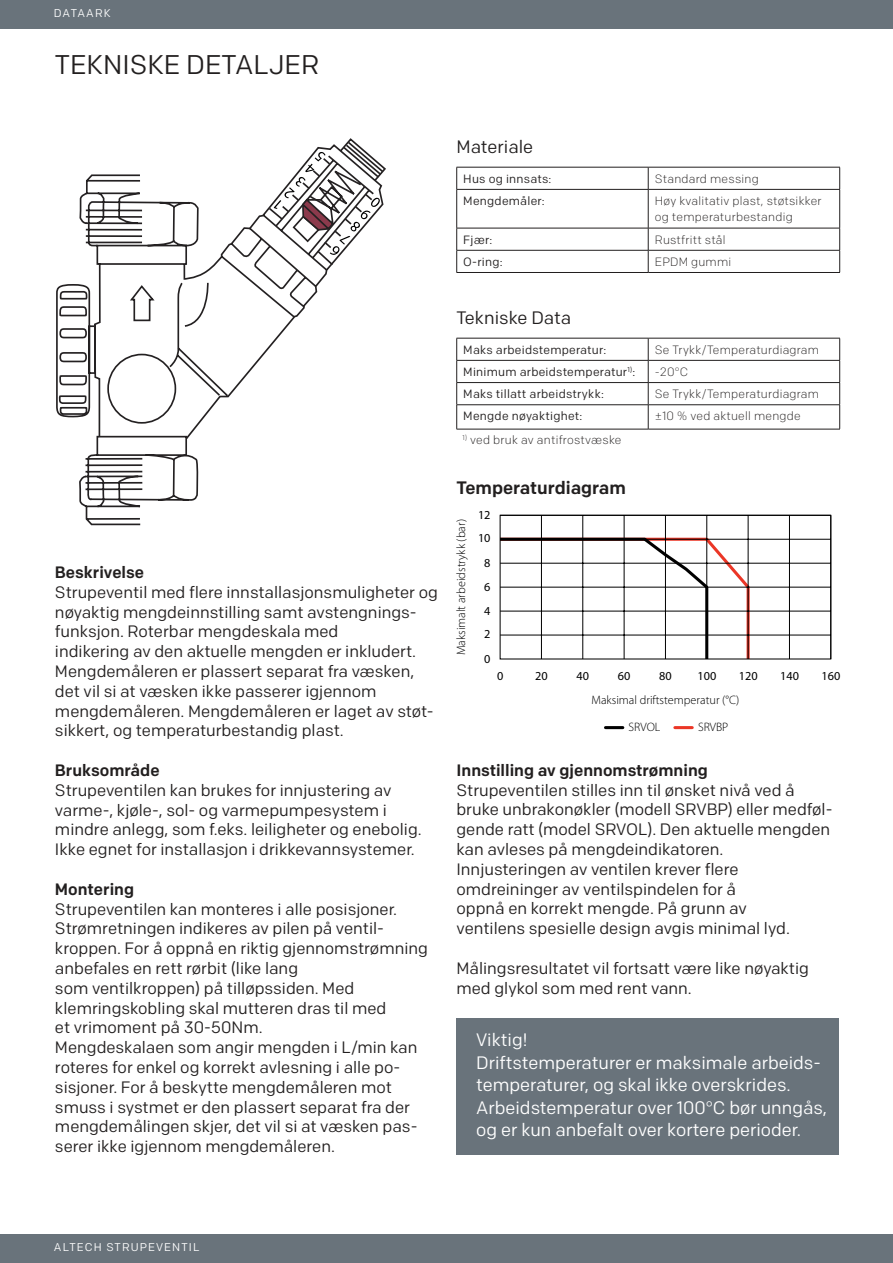
<style>
.page{position:relative;width:893px;height:1263px;background:#fff}
.page>*{position:absolute;margin:0;border:0;box-sizing:border-box;transform-origin:0 0}
.t1{font:27px "Colfax";color:#221f1f}
.t2{font:18px/22.5px "Colfax";color:#fff}
.t3{font:18px "Colfax";color:#221f1f}
.t4{font:500 18px "Colfax";color:#221f1f}
.t5{font:16.5px/19.8px "Colfax";color:#221f1f}
.t6{font:500 16.5px "Colfax";color:#221f1f}
.t7{font:300 12.3px "Myriad Pro";color:#000}
.t8{font:12.3px/23.9px "Myriad Pro";color:#000;text-align:center}
.t9{font:300 12px/16.5px "Colfax";letter-spacing:.02em;color:#221f1f}
.t10{font:12px "Colfax";letter-spacing:.02em;color:#221f1f}
.t11{font:11.25px "Colfax";letter-spacing:.1em;color:#fff}
</style>
<div class="page">
<div style="left:0;top:0;width:893px;height:28px;background:#69737b"></div>
<div style="left:0;top:1235px;width:893px;height:28px;background:#69737b"></div>
<div style="left:456px;top:1018px;width:383px;height:137px;background:#69737b"></div>
<svg style="left:56px;top:138px;width:330px;height:387px"></svg>
<svg style="left:267px;top:140px;width:118px;height:127px"></svg>
<hr style="left:456px;top:338px;width:192px;height:1px;background:#221f1f">
<hr style="left:456px;top:360px;width:192px;height:1px;background:#221f1f">
<hr style="left:456px;top:382px;width:192px;height:1px;background:#221f1f">
<hr style="left:456px;top:404px;width:192px;height:1px;background:#221f1f">
<svg style="left:456px;top:338px;width:1px;height:91px"></svg>
<hr style="left:456px;top:429px;width:192px;height:1px;background:#221f1f">
<hr style="left:648px;top:338px;width:192px;height:1px;background:#221f1f">
<hr style="left:648px;top:360px;width:192px;height:1px;background:#221f1f">
<hr style="left:648px;top:382px;width:192px;height:1px;background:#221f1f">
<hr style="left:648px;top:404px;width:192px;height:1px;background:#221f1f">
<svg style="left:648px;top:338px;width:1px;height:91px"></svg>
<hr style="left:648px;top:429px;width:192px;height:1px;background:#221f1f">
<svg style="left:839px;top:338px;width:1px;height:91px"></svg>
<svg style="left:499px;top:536px;width:253px;height:124px"></svg>
<hr style="left:500px;top:635px;width:331px;height:1px;background:#000">
<hr style="left:500px;top:611px;width:331px;height:1px;background:#000">
<hr style="left:500px;top:587px;width:331px;height:1px;background:#000">
<hr style="left:500px;top:563px;width:331px;height:1px;background:#000">
<hr style="left:500px;top:539px;width:331px;height:1px;background:#000">
<hr style="left:500px;top:515px;width:331px;height:1px;background:#000">
<hr style="left:541px;top:515px;width:1px;height:144px;background:#000">
<hr style="left:582px;top:515px;width:1px;height:144px;background:#000">
<hr style="left:624px;top:515px;width:1px;height:144px;background:#000">
<hr style="left:665px;top:515px;width:1px;height:144px;background:#000">
<hr style="left:706px;top:515px;width:1px;height:144px;background:#000">
<hr style="left:748px;top:515px;width:1px;height:144px;background:#000">
<hr style="left:789px;top:515px;width:1px;height:144px;background:#000">
<hr style="left:830px;top:515px;width:1px;height:144px;background:#000">
<hr style="left:605px;top:726px;width:18px;height:3px;background:#000">
<hr style="left:675px;top:726px;width:17px;height:3px;background:#eb3626">
<hr style="left:456px;top:167px;width:192px;height:1px;background:#221f1f">
<svg style="left:456px;top:167px;width:1px;height:22px"></svg>
<hr style="left:456px;top:189px;width:192px;height:1px;background:#221f1f">
<hr style="left:456px;top:190px;width:1px;height:38px;background:#221f1f">
<hr style="left:456px;top:228px;width:192px;height:1px;background:#221f1f">
<hr style="left:456px;top:250px;width:192px;height:1px;background:#221f1f">
<svg style="left:456px;top:228px;width:1px;height:44px"></svg>
<hr style="left:456px;top:272px;width:192px;height:1px;background:#221f1f">
<hr style="left:648px;top:167px;width:192px;height:1px;background:#221f1f">
<svg style="left:648px;top:167px;width:1px;height:22px"></svg>
<hr style="left:648px;top:189px;width:192px;height:1px;background:#221f1f">
<hr style="left:648px;top:190px;width:1px;height:38px;background:#221f1f">
<hr style="left:648px;top:228px;width:192px;height:1px;background:#221f1f">
<hr style="left:648px;top:250px;width:192px;height:1px;background:#221f1f">
<svg style="left:648px;top:228px;width:1px;height:44px"></svg>
<hr style="left:648px;top:272px;width:192px;height:1px;background:#221f1f">
<svg style="left:839px;top:167px;width:1px;height:22px"></svg>
<hr style="left:839px;top:190px;width:1px;height:38px;background:#221f1f">
<svg style="left:839px;top:228px;width:1px;height:44px"></svg>
<p class="t11" style="left:54px;top:8px;width:58px">DATAARK</p>
<h1 class="t1" style="left:55px;top:53px;width:266px">TEKNISKE DETALJER</h1>
<p class="t6" style="left:55px;top:565px;width:91px">Beskrivelse</p>
<p class="t5" style="left:55px;top:583px;width:384px">Strupeventil med flere innstallasjonsmuligheter og nøyaktig mengdeinnstilling samt avstengnings&shy;funksjon. Roterbar mengdeskala med<br>indikering av den aktuelle mengden er inkludert.<br>Mengdemåleren er plassert separat fra væsken, det vil si at væsken ikke passerer igjennom mengdemåleren. Mengdemåleren er laget av støt&shy;sikkert, og temperaturbestandig plast.</p>
<p class="t6" style="left:55px;top:763px;width:106px">Bruksområde</p>
<p class="t5" style="left:55px;top:781px;width:368px">Strupeventilen kan brukes for innjustering av varme-, kjøle-, sol- og varmepumpesystem i mindre anlegg, som f.eks. leiligheter og enebolig.<br>Ikke egnet for installasjon i drikkevannsystemer.</p>
<p class="t6" style="left:55px;top:882px;width:81px">Montering</p>
<p class="t5" style="left:55px;top:900px;width:375px">Strupeventilen kan monteres i alle posisjoner.<br>Strømretningen indikeres av pilen på ventil&shy;kroppen. For å oppnå en riktig gjennomstrømning anbefales en rett rørbit (like lang<br>som ventilkroppen) på tilløpssiden. Med klemringskobling skal mutteren dras til med<br>et vrimoment på 30-50Nm.<br>Mengdeskalaen som angir mengden i L/min kan roteres for enkel og korrekt avlesning i alle po&shy;sisjoner. For å beskytte mengdemåleren mot smuss i systmet er den plassert separat fra der mengdemålingen skjer, det vil si at væsken pas&shy;serer ikke igjennom mengdemåleren.</p>
<p class="t3" style="left:456px;top:139px;width:78px">Materiale</p>
<p class="t10" style="left:463px;top:173px;width:90px">Hus og innsats:</p>
<p class="t9" style="left:655px;top:171px;width:105px">Standard messing</p>
<p class="t10" style="left:463px;top:196px;width:83px">Mengdemåler:</p>
<p class="t9" style="left:655px;top:193px;width:168px">Høy kvalitativ plast, støtsikker og temperaturbestandig</p>
<p class="t10" style="left:463px;top:234px;width:31px">Fjær:</p>
<p class="t9" style="left:655px;top:232px;width:72px">Rustfritt stål</p>
<p class="t10" style="left:463px;top:256px;width:41px">O-ring:</p>
<p class="t9" style="left:655px;top:254px;width:78px">EPDM gummi</p>
<p class="t3" style="left:456px;top:310px;width:116px">Tekniske Data</p>
<p class="t10" style="left:463px;top:344px;width:144px">Maks arbeidstemperatur:</p>
<p class="t9" style="left:655px;top:342px;width:166px">Se Trykk/Temperaturdiagram</p>
<p class="t10" style="left:463px;top:367px;width:173px">Minimum arbeidstemperatur<sup>1)</sup>:</p>
<p class="t9" style="left:655px;top:364px;width:35px">-20°C</p>
<p class="t10" style="left:463px;top:389px;width:142px">Maks tillatt arbeidstrykk:</p>
<p class="t9" style="left:655px;top:386px;width:166px">Se Trykk/Temperaturdiagram</p>
<p class="t10" style="left:463px;top:411px;width:121px">Mengde nøyaktighet:</p>
<p class="t9" style="left:655px;top:408px;width:147px">±10 % ved aktuell mengde</p>
<p class="t9" style="left:463px;top:432px;width:160px"><sup>1)</sup> ved bruk av antifrostvæske</p>
<p class="t4" style="left:456px;top:480px;width:171px">Temperaturdiagram</p>
<p class="t7" style="left:456px;top:655px;width:137px;rotate:-90deg">Maksimalt arbeidstrykk (bar)</p>
<p class="t8" style="left:478px;top:503px;width:14px">12<br>10<br>8<br>6<br>4<br>2</p>
<p class="t8" style="left:484px;top:647px;width:8px">0</p>
<p class="t8" style="left:497px;top:664px;width:8px">0</p>
<p class="t8" style="left:577px;top:664px;width:14px">40</p>
<p class="t8" style="left:535px;top:664px;width:14px">20</p>
<p class="t8" style="left:618px;top:664px;width:14px">60</p>
<p class="t8" style="left:659px;top:664px;width:14px">80</p>
<p class="t8" style="left:697px;top:664px;width:20px">100</p>
<p class="t8" style="left:739px;top:664px;width:20px">120</p>
<p class="t8" style="left:780px;top:664px;width:20px">140</p>
<p class="t8" style="left:821px;top:664px;width:20px">160</p>
<p class="t7" style="left:592px;top:695px;width:149px">Maksimal driftstemperatur (°C)</p>
<p class="t7" style="left:629px;top:722px;width:33px">SRVOL</p>
<p class="t7" style="left:698px;top:722px;width:32px">SRVBP</p>
<p class="t6" style="left:456px;top:763px;width:253px">Innstilling av gjennomstrømning</p>
<p class="t5" style="left:456px;top:781px;width:378px">Strupeventilen stilles inn til ønsket nivå ved å bruke unbrakonøkler (modell SRVBP) eller medføl&shy;gende ratt (model SRVOL). Den aktuelle mengden kan avleses på mengdeindikatoren.<br>Innjusteringen av ventilen krever flere omdreininger av ventilspindelen for å<br>oppnå en korrekt mengde. På grunn av<br>ventilens spesielle design avgis minimal lyd.</p>
<p class="t5" style="left:456px;top:959px;width:354px">Målingsresultatet vil fortsatt være like nøyaktig med glykol som med rent vann.</p>
<p class="t2" style="left:476px;top:1030px;width:352px">Viktig!<br>Driftstemperaturer er maksimale arbeids&shy;temperaturer, og skal ikke overskrides.<br>Arbeidstemperatur over 100°C bør unngås, og er kun anbefalt over kortere perioder.</p>
<p class="t11" style="left:54px;top:1242px;width:147px">ALTECH STRUPEVENTIL</p>
</div>
